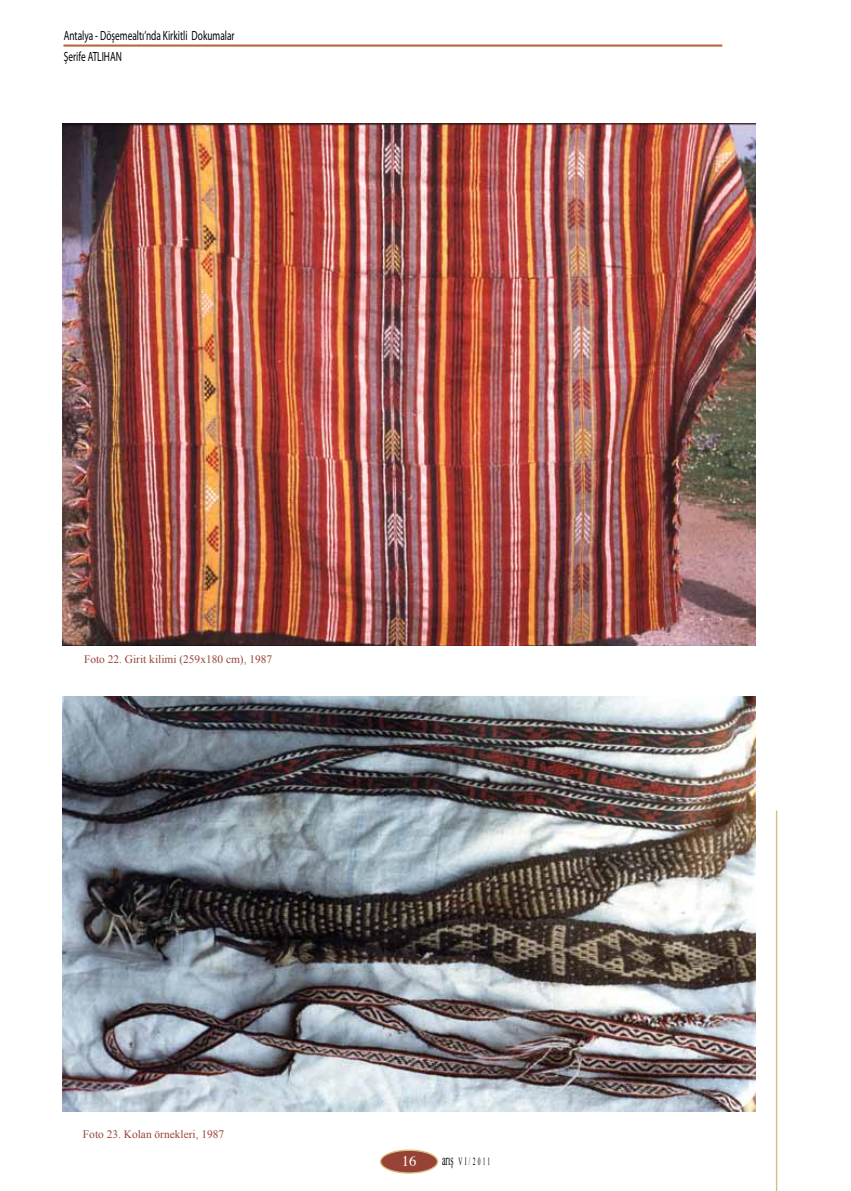
<style>
.page{position:relative;width:851px;height:1191px;background:#fff}
.page>*{position:absolute;margin:0;border:0;box-sizing:border-box;transform-origin:0 0}
.t1{font:14.55px "Times";color:#fff}
.t2{font:13.35px/20.9px "Myriad Pro";color:#000;scale:.7 1}
.t3{font:11.4px "Times New Roman";color:#964335}
.t4{font:10.95px "Times New Roman";letter-spacing:.4em;color:#000;scale:.51 1}
.s1{font-size:15.6px}
</style>
<div class="page">
<hr style="left:63px;top:44px;width:659px;height:3px;background:#ba683d">
<hr style="left:775px;top:810px;width:2px;height:381px;background:#d9bd86">
<div style="left:380px;top:1150px;width:57px;height:23px;background:#964335;border-radius:50%"></div>
<div style="left:380px;top:1149px;width:58px;height:24px;border:1px solid #d9bd86;border-radius:50%"></div>
<img style="left:63px;top:124px;width:692px;height:521px">
<img style="left:63px;top:696px;width:692px;height:416px">
<p class="t2" style="left:64px;top:25px;width:245px">Antalya - Döşemealtı’nda Kirkitli Dokumalar<br>Şerife ATLIHAN</p>
<p class="t3" style="left:84px;top:652px;width:190px">Foto 22. Girit kilimi (259x180 cm), 1987</p>
<p class="t3" style="left:83px;top:1126px;width:143px">Foto 23. Kolan örnekleri, 1987</p>
<p class="t1" style="left:402px;top:1147px;width:16px">16</p>
<p class="t4" style="left:442px;top:1154px;width:96px"><span class="s1">arış</span> VI/2011</p>
</div>
